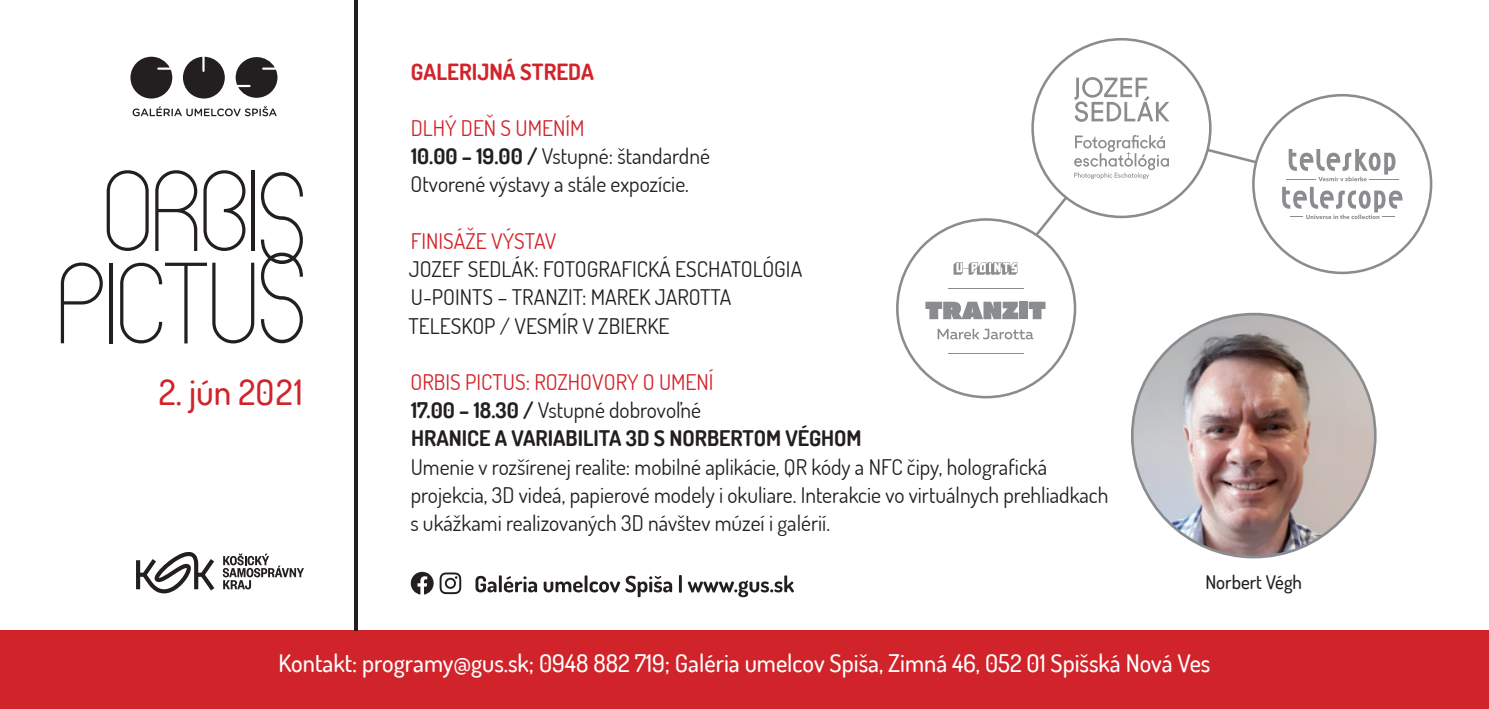
<style>
.page{position:relative;width:1489px;height:709px;background:#fff}
.page>*{position:absolute;margin:0;border:0;box-sizing:border-box;transform-origin:0 0}
.t1{font:500 35px "Dosis";color:#d1232a}
.t2{font:500 24.25px "Dosis";color:#fff}
.t3{font:700 22.25px "Dosis";color:#d1232a}
.t4{font:21.5px/28.2px "Dosis";color:#231f20}
.t5{font:700 21.5px/28.2px "Dosis";color:#231f20}
.t6{font:21.5px "Dosis";color:#d1232a}
.t7{font:500 18.75px "Dosis";color:#231f20}
.s1{color:#d1232a}
.s2{font-weight:700}
.s3{font-weight:400;color:#d1232a}
.s4{font-weight:400}
</style>
<div class="page">
<svg style="left:107px;top:170px;width:42px;height:81px"></svg>
<svg style="left:155px;top:170px;width:42px;height:81px"></svg>
<svg style="left:203px;top:170px;width:42px;height:81px"></svg>
<hr style="left:251px;top:170px;width:3px;height:81px;background:#231f20">
<svg style="left:61px;top:262px;width:42px;height:81px"></svg>
<hr style="left:109px;top:263px;width:3px;height:80px;background:#231f20">
<svg style="left:120px;top:262px;width:134px;height:81px"></svg>
<svg style="left:261px;top:172px;width:42px;height:171px"></svg>
<div style="left:0;top:630px;width:1488px;height:79px;background:#d1232a"></div>
<hr style="left:354px;top:0;width:4px;height:630px;background:#231f20">
<svg style="left:133px;top:106px;width:143px;height:10px"></svg>
<svg style="left:130px;top:57px;width:42px;height:42px"></svg>
<svg style="left:183px;top:57px;width:42px;height:42px"></svg>
<svg style="left:236px;top:57px;width:41px;height:41px"></svg>
<svg style="left:475px;top:575px;width:62px;height:17px"></svg>
<svg style="left:543px;top:575px;width:129px;height:22px"></svg>
<svg style="left:679px;top:575px;width:2px;height:17px"></svg>
<svg style="left:687px;top:575px;width:107px;height:22px"></svg>
<svg style="left:439px;top:572px;width:22px;height:22px"></svg>
<svg style="left:411px;top:572px;width:22px;height:23px"></svg>
<svg style="left:136px;top:551px;width:78px;height:42px"></svg>
<svg style="left:223px;top:553px;width:81px;height:36px"></svg>
<img style="left:1132px;top:314px;width:243px;height:243px;border-radius:121px">
<svg style="left:937px;top:329px;width:96px;height:10px"></svg>
<svg style="left:925px;top:77px;width:477px;height:242px"></svg>
<hr style="left:948px;top:288px;width:75px;height:1px;background:#8a8c8f">
<hr style="left:948px;top:353px;width:75px;height:1px;background:#8a8c8f">
<h1 class="t1" style="left:159px;top:369px;width:145px">2. jún 2021</h1>
<p class="t3" style="left:411px;top:57px;width:184px">GALERIJNÁ STREDA</p>
<p class="t4" style="left:410px;top:113px;width:301px"><span class="s1">DLHÝ DEŇ S UMENÍM<br></span><span class="s2">10.00 – 19.00 /</span> Vstupné: štandardné<br>Otvorené výstavy a stále expozície.</p>
<p class="t6" style="left:411px;top:227px;width:147px">FINISÁŽE VÝSTAV</p>
<p class="t4" style="left:408px;top:254px;width:395px">JOZEF SEDLÁK: FOTOGRAFICKÁ ESCHATOLÓGIA<br>U-POINTS – TRANZIT: MAREK JAROTTA<br>TELESKOP / VESMÍR V ZBIERKE</p>
<p class="t5" style="left:410px;top:367px;width:452px"><span class="s3">ORBIS PICTUS: ROZHOVORY O UMENÍ<br></span>17.00 – 18.30 / <span class="s4">Vstupné dobrovoľné<br></span>HRANICE A VARIABILITA 3D S NORBERTOM VÉGHOM</p>
<p class="t4" style="left:410px;top:452px;width:699px">Umenie v rozšírenej realite: mobilné aplikácie, QR kódy a NFC čipy, holografická projekcia, 3D videá, papierové modely i okuliare. Interakcie vo virtuálnych prehliadkach s ukážkami realizovaných 3D návštev múzeí i galérií.</p>
<p class="t7" style="left:1205px;top:570px;width:98px">Norbert Végh</p>
<p class="t2" style="left:278px;top:647px;width:933px">Kontakt: programy@gus.sk; 0948 882 719; Galéria umelcov Spiša, Zimná 46, 052 01 Spišská Nová Ves</p>
</div>
